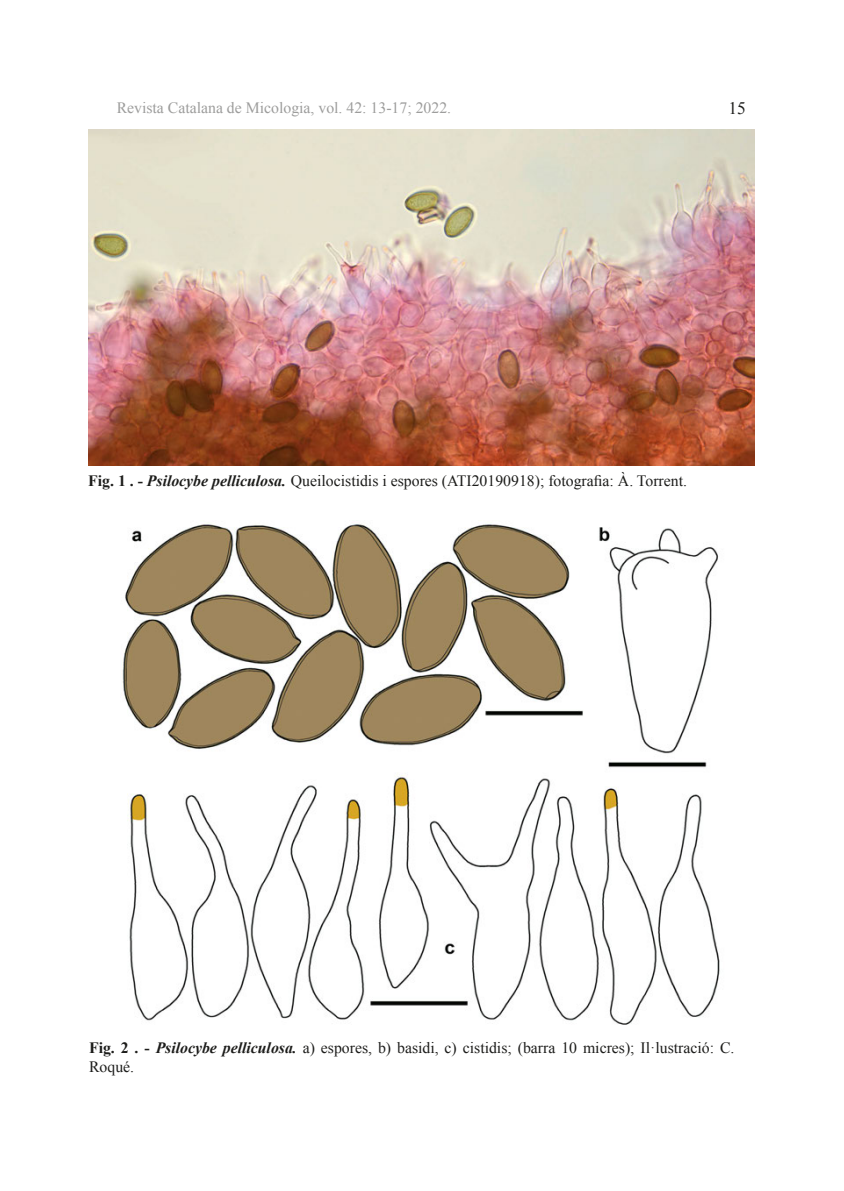
<style>
.page{position:relative;width:844px;height:1191px;background:#fff}
.page>*{position:absolute;margin:0;border:0;box-sizing:border-box;transform-origin:0 0}
.t1{font:17.5px "Times New Roman";color:#1d1d1b}
.t2{font:15.75px/19.2px "Times New Roman";color:#1d1d1b}
.t3{font:15.75px "Times New Roman";color:#9d9d9c}
.s1{font-weight:700}
.s2{font-weight:700;font-style:italic}
</style>
<div class="page">
<img style="left:88px;top:129px;width:666px;height:337px">
<img style="left:122px;top:524px;width:598px;height:501px">
<p class="t3" style="left:117px;top:97px;width:336px">Revista Catalana de Micologia, vol. 42: 13-17; 2022.</p>
<p class="t1" style="left:728px;top:96px;width:19px">15</p>
<p class="t2" style="left:88px;top:471px;width:600px"><span class="s1">Fig. 1 . -</span> <span class="s2">Psilocybe pelliculosa.</span> Queilocistidis i espores (ATI20190918); fotografia: À. Torrent.</p>
<p class="t2" style="left:89px;top:1037px;width:646px"><span class="s1">Fig. 2 . -</span> <span class="s2">Psilocybe pelliculosa.</span> a) espores, b) basidi, c) cistidis; (barra 10 micres); Il·lustració: C.<br>Roqué.</p>
</div>
